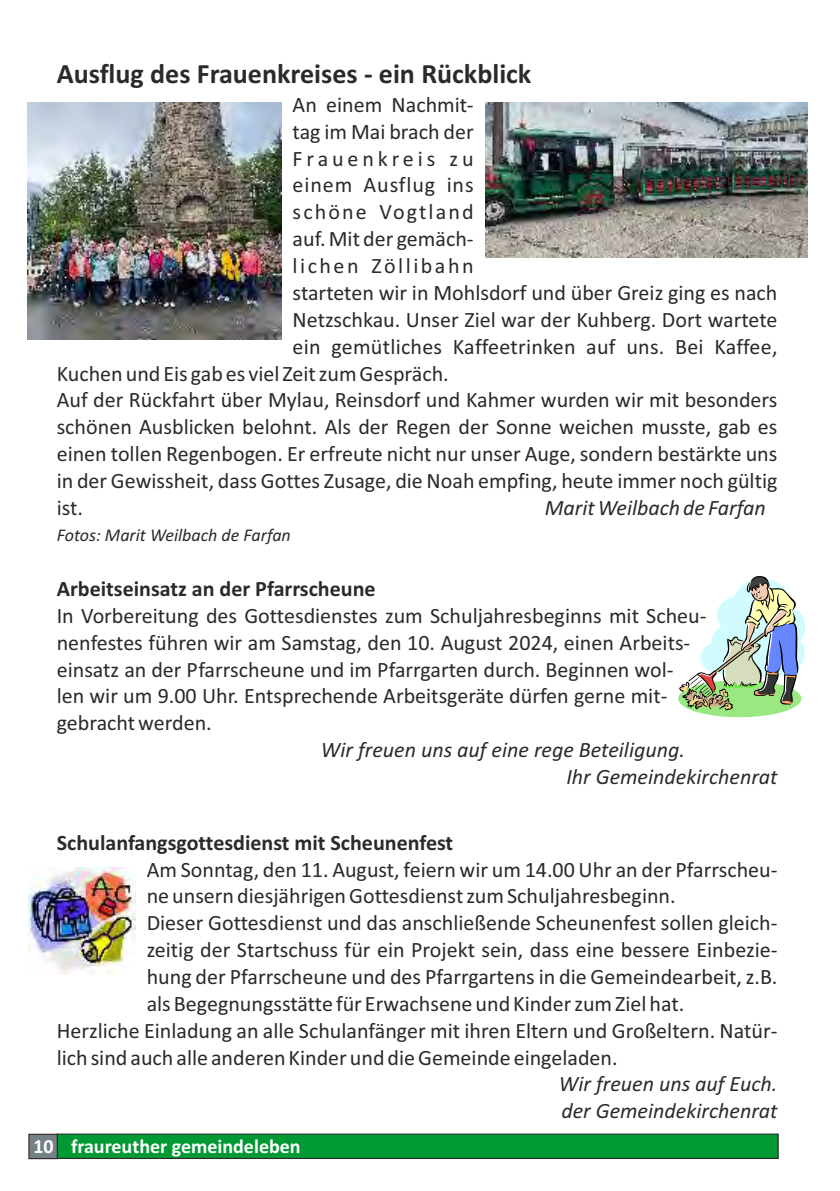
<style>
.page{position:relative;width:840px;height:1191px;background:#fff}
.page>*{position:absolute;margin:0;border:0;box-sizing:border-box;transform-origin:0 0}
.t1{font:700 28px "Calibri";color:#2b2a29}
.t2{font:22px/26.8px "Calibri";color:#2b2a29}
.t3{font:italic 22px/26.8px "Calibri";color:#2b2a29}
.t4{font:700 22px "Calibri";color:#2b2a29}
.t5{font:22px "Calibri";letter-spacing:.04em;color:#2b2a29}
.t6{font:22px "Calibri";letter-spacing:.115em;color:#2b2a29}
.t7{font:22px "Calibri";letter-spacing:.095em;color:#2b2a29}
.t8{font:22px "Calibri";letter-spacing:.175em;color:#2b2a29}
.t9{font:700 20px "Calibri";color:#fff}
.t10{font:italic 18px "Calibri";color:#2b2a29}
</style>
<div class="page">
<div style="left:57px;top:1133px;width:721px;height:26px;background:#093;border:1px solid #2b2a29"></div>
<div style="left:28px;top:1133px;width:30px;height:26px;background:#748187;border:1px solid #2b2a29"></div>
<img style="left:485px;top:103px;width:322px;height:155px">
<img style="left:27px;top:102px;width:254px;height:238px">
<svg style="left:678px;top:576px;width:126px;height:141px"></svg>
<img style="left:28px;top:868px;width:107px;height:107px">
<p class="t1" style="left:57px;top:62px;width:476px">Ausflug des Frauenkreises - ein Rückblick</p>
<p class="t2" style="left:292px;top:93px;width:182px">An einem Nachmit-</p>
<p class="t2" style="left:292px;top:120px;width:182px">tag im Mai brach der</p>
<p class="t8" style="left:292px;top:149px;width:182px">Frauenkreis zu</p>
<p class="t5" style="left:292px;top:176px;width:182px">einem Ausflug ins</p>
<p class="t7" style="left:292px;top:203px;width:182px">schöne Vogtland</p>
<p class="t2" style="left:292px;top:227px;width:182px">auf. Mit der gemäch-</p>
<p class="t6" style="left:292px;top:256px;width:182px">lichen Zöllibahn</p>
<p class="t2" style="left:292px;top:281px;width:486px">starteten wir in Mohlsdorf und über Greiz ging es nach</p>
<p class="t2" style="left:292px;top:308px;width:486px">Netzschkau. Unser Ziel war der Kuhberg. Dort wartete</p>
<p class="t2" style="left:292px;top:335px;width:486px">ein gemütliches Kaffeetrinken auf uns. Bei Kaffee,</p>
<p class="t2" style="left:57px;top:361px;width:393px">Kuchen und Eis gab es viel Zeit zum Gespräch.</p>
<p class="t2" style="left:57px;top:388px;width:721px">Auf der Rückfahrt über Mylau, Reinsdorf und Kahmer wurden wir mit besonders</p>
<p class="t2" style="left:57px;top:415px;width:721px">schönen Ausblicken belohnt. Als der Regen der Sonne weichen musste, gab es</p>
<p class="t2" style="left:57px;top:442px;width:721px">einen tollen Regenbogen. Er erfreute nicht nur unser Auge, sondern bestärkte uns</p>
<p class="t2" style="left:57px;top:469px;width:722px">in der Gewissheit, dass Gottes Zusage, die Noah empfing, heute immer noch gültig</p>
<p class="t2" style="left:57px;top:496px;width:28px">ist.</p>
<p class="t3" style="left:544px;top:496px;width:222px">Marit Weilbach de Farfan</p>
<p class="t10" style="left:57px;top:527px;width:235px">Fotos: Marit Weilbach de Farfan</p>
<p class="t4" style="left:57px;top:579px;width:320px">Arbeitseinsatz an der Pfarrscheune</p>
<p class="t2" style="left:57px;top:604px;width:651px">In Vorbereitung des Gottesdienstes zum Schuljahresbeginns mit Scheu&shy;nenfestes führen wir am Samstag, den 10. August 2024, einen Arbeits&shy;einsatz an der Pfarrscheune und im Pfarrgarten durch. Beginnen wol&shy;len wir um 9.00 Uhr. Entsprechende Arbeitsgeräte dürfen gerne mit&shy;gebracht werden.</p>
<p class="t3" style="left:566px;top:738px;width:213px;text-indent:-245px">Wir freuen uns auf eine rege Beteiligung.<br>Ihr Gemeindekirchenrat</p>
<p class="t4" style="left:57px;top:833px;width:398px">Schulanfangsgottesdienst mit Scheunenfest</p>
<p class="t2" style="left:147px;top:857px;width:632px">Am Sonntag, den 11. August, feiern wir um 14.00 Uhr an der Pfarrscheu-</p>
<p class="t2" style="left:147px;top:884px;width:530px">ne unsern diesjährigen Gottesdienst zum Schuljahresbeginn.</p>
<p class="t2" style="left:147px;top:911px;width:632px">Dieser Gottesdienst und das anschließende Scheunenfest sollen gleich-</p>
<p class="t2" style="left:147px;top:938px;width:632px">zeitig der Startschuss für ein Projekt sein, dass eine bessere Einbezie-</p>
<p class="t2" style="left:147px;top:965px;width:632px">hung der Pfarrscheune und des Pfarrgartens in die Gemeindearbeit, z.B.</p>
<p class="t2" style="left:147px;top:992px;width:539px">als Begegnungsstätte für Erwachsene und Kinder zum Ziel hat.</p>
<p class="t2" style="left:57px;top:1018px;width:721px">Herzliche Einladung an alle Schulanfänger mit ihren Eltern und Großeltern. Natür-</p>
<p class="t2" style="left:57px;top:1045px;width:562px">lich sind auch alle anderen Kinder und die Gemeinde eingeladen.</p>
<p class="t3" style="left:558px;top:1072px;width:220px">Wir freuen uns auf Euch. der Gemeindekirchenrat</p>
<p class="t9" style="left:33px;top:1137px;width:268px">10 fraureuther gemeindeleben</p>
</div>
